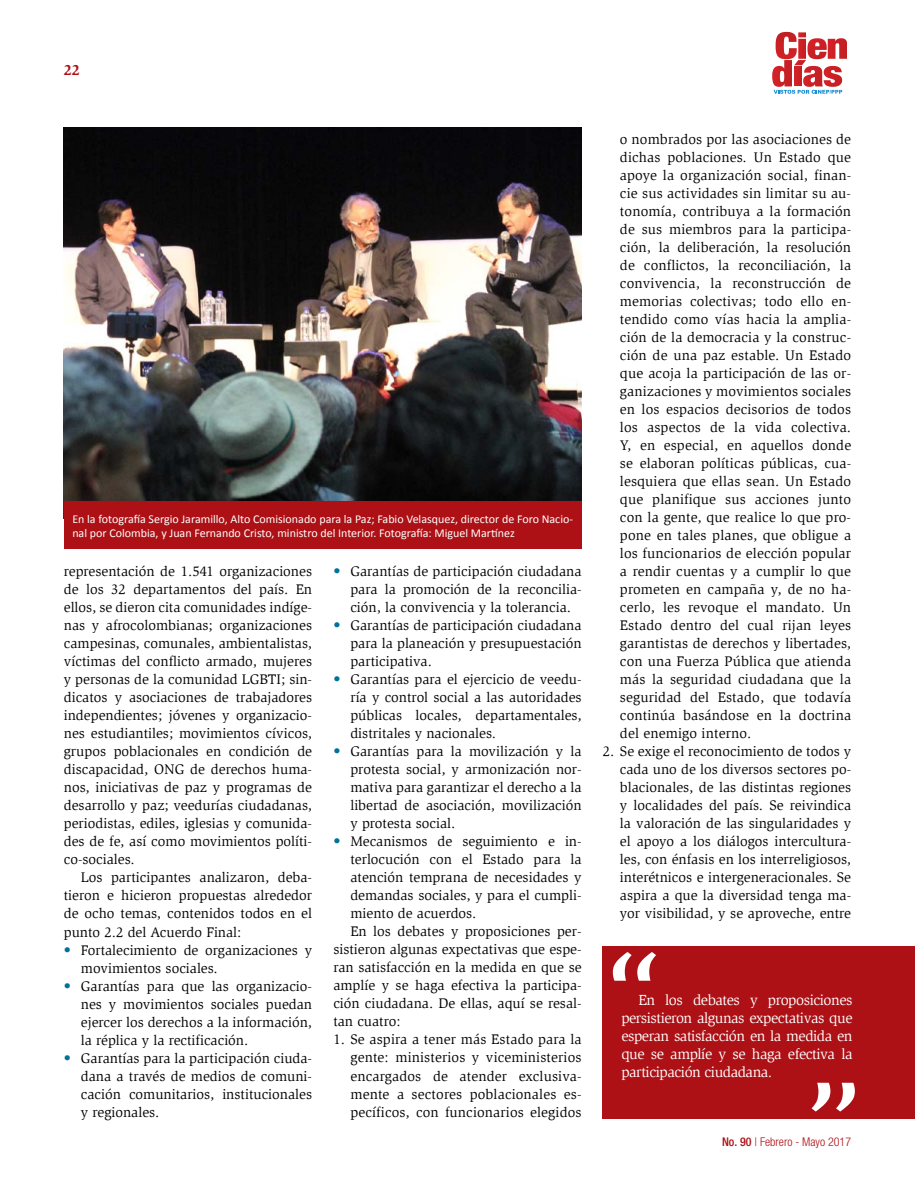
<style>
.page{position:relative;width:915px;height:1187px;background:#fff}
.page>*{position:absolute;margin:0;border:0;box-sizing:border-box;transform-origin:0 0}
.t1{font:15px/18px "Slimbach Std";letter-spacing:-.03em;color:#fff;text-align:justify}
.t2{font:700 15px "Slimbach Std";color:#ad1015}
.t3{font:14.25px/18px "Slimbach Std";color:#000;text-align:justify}
.t4{font:12px/14.4px "Calibri";color:#fff}
.t5{font:300 condensed 12px "Helvetica Neue LT Std";color:#ad1015}
.s1{color:#007298}
.s2{font-weight:500}
</style>
<div class="page">
<svg style="left:772px;top:32px;width:74px;height:62px"></svg>
<img style="left:64px;top:128px;width:517px;height:373px">
<div style="left:64px;top:501px;width:517px;height:48px;background:#ad1015"></div>
<div style="left:602px;top:945px;width:312px;height:173px;background:#ad1015"></div>
<svg style="left:612px;top:952px;width:44px;height:28px"></svg>
<svg style="left:811px;top:1082px;width:43px;height:29px"></svg>
<p class="t2" style="left:64px;top:61px;width:18px">22</p>
<p class="t4" style="left:72px;top:511px;width:502px">En la fotografía Sergio Jaramillo, Alto Comisionado para la Paz; Fabio Velasquez, director de Foro Nacio&shy;nal por Colombia, y Juan Fernando Cristo, ministro del Interior. Fotografía: Miguel Martínez</p>
<p class="t3" style="left:64px;top:562px;width:250px">representación de 1.541 organizaciones de los 32 departamentos del país. En ellos, se dieron cita comunidades indíge&shy;nas y afrocolombianas; organizaciones campesinas, comunales, ambientalistas, víctimas del conflicto armado, mujeres y personas de la comunidad LGBTI; sin&shy;dicatos y asociaciones de trabajadores independientes; jóvenes y organizacio&shy;nes estudiantiles; movimientos cívicos, grupos poblacionales en condición de discapacidad, ONG de derechos huma&shy;nos, iniciativas de paz y programas de desarrollo y paz; veedurías ciudadanas, periodistas, ediles, iglesias y comunida&shy;des de fe, así como movimientos políti&shy;co-sociales.</p>
<p class="t3" style="left:64px;top:868px;width:250px;text-indent:17px">Los participantes analizaron, deba&shy;tieron e hicieron propuestas alrededor de ocho temas, contenidos todos en el punto 2.2 del Acuerdo Final:</p>
<p class="t3" style="left:81px;top:940px;width:233px;text-indent:-17px"><span class="s1">•</span> Fortalecimiento de organizaciones y movimientos sociales.</p>
<p class="t3" style="left:81px;top:976px;width:233px;text-indent:-17px"><span class="s1">•</span> Garantías para que las organizacio&shy;nes y movimientos sociales puedan ejercer los derechos a la información, la réplica y la rectificación.</p>
<p class="t3" style="left:81px;top:1048px;width:233px;text-indent:-17px"><span class="s1">•</span> Garantías para la participación ciuda&shy;dana a través de medios de comuni&shy;cación comunitarios, institucionales y regionales.</p>
<p class="t3" style="left:350px;top:562px;width:233px;text-indent:-17px"><span class="s1">•</span> Garantías de participación ciudadana para la promoción de la reconcilia&shy;ción, la convivencia y la tolerancia.</p>
<p class="t3" style="left:350px;top:616px;width:233px;text-indent:-17px"><span class="s1">•</span> Garantías de participación ciudadana para la planeación y presupuestación participativa.</p>
<p class="t3" style="left:350px;top:670px;width:233px;text-indent:-17px"><span class="s1">•</span> Garantías para el ejercicio de veedu&shy;ría y control social a las autoridades públicas locales, departamentales, distritales y nacionales.</p>
<p class="t3" style="left:350px;top:742px;width:233px;text-indent:-17px"><span class="s1">•</span> Garantías para la movilización y la protesta social, y armonización nor&shy;mativa para garantizar el derecho a la libertad de asociación, movilización y protesta social.</p>
<p class="t3" style="left:333px;top:832px;width:250px"><span class="s1">•</span> Mecanismos de seguimiento e in-</p>
<p class="t3" style="left:350px;top:850px;width:233px">terlocución con el Estado para la</p>
<p class="t3" style="left:350px;top:868px;width:233px">atención temprana de necesidades y</p>
<p class="t3" style="left:350px;top:886px;width:233px">demandas sociales, y para el cumpli-</p>
<p class="t3" style="left:350px;top:904px;width:127px">miento de acuerdos.</p>
<p class="t3" style="left:350px;top:922px;width:233px">En los debates y proposiciones per-</p>
<p class="t3" style="left:333px;top:940px;width:250px">sistieron algunas expectativas que espe-</p>
<p class="t3" style="left:333px;top:958px;width:250px">ran satisfacción en la medida en que se</p>
<p class="t3" style="left:333px;top:976px;width:250px">amplíe y se haga efectiva la participa-</p>
<p class="t3" style="left:333px;top:994px;width:250px">ción ciudadana. De ellas, aquí se resal-</p>
<p class="t3" style="left:333px;top:1012px;width:69px">tan cuatro:</p>
<p class="t3" style="left:350px;top:1030px;width:233px;text-indent:-17px">1. Se aspira a tener más Estado para la gente: ministerios y viceministerios encargados de atender exclusiva&shy;mente a sectores poblacionales es&shy;pecíficos, con funcionarios elegidos</p>
<p class="t3" style="left:619px;top:130px;width:233px">o nombrados por las asociaciones de dichas poblaciones. Un Estado que apoye la organización social, finan&shy;cie sus actividades sin limitar su au&shy;tonomía, contribuya a la formación de sus miembros para la participa&shy;ción, la deliberación, la resolución de conflictos, la reconciliación, la convivencia, la reconstrucción de memorias colectivas; todo ello en&shy;tendido como vías hacia la amplia&shy;ción de la democracia y la construc&shy;ción de una paz estable. Un Estado que acoja la participación de las or&shy;ganizaciones y movimientos sociales en los espacios decisorios de todos los aspectos de la vida colectiva.<br>Y, en especial, en aquellos donde se elaboran políticas públicas, cua&shy;lesquiera que ellas sean. Un Estado que planifique sus acciones junto con la gente, que realice lo que pro&shy;pone en tales planes, que obligue a los funcionarios de elección popular a rendir cuentas y a cumplir lo que prometen en campaña y, de no ha&shy;cerlo, les revoque el mandato. Un Estado dentro del cual rijan leyes garantistas de derechos y libertades, con una Fuerza Pública que atienda más la seguridad ciudadana que la seguridad del Estado, que todavía continúa basándose en la doctrina del enemigo interno.</p>
<p class="t3" style="left:619px;top:742px;width:233px;text-indent:-17px">2. Se exige el reconocimiento de todos y cada uno de los diversos sectores po&shy;blacionales, de las distintas regiones y localidades del país. Se reivindica la valoración de las singularidades y el apoyo a los diálogos intercultura&shy;les, con énfasis en los interreligiosos, interétnicos e intergeneracionales. Se aspira a que la diversidad tenga ma&shy;yor visibilidad, y se aproveche, entre</p>
<p class="t1" style="left:621px;top:990px;width:233px;text-indent:17px">En los debates y proposiciones persistieron algunas expectativas que esperan satisfacción en la medida en que se amplíe y se haga efectiva la participación ciudadana.</p>
<p class="t5" style="left:721px;top:1134px;width:130px"><span class="s2">No. 90</span> | Febrero - Mayo 2017</p>
</div>
